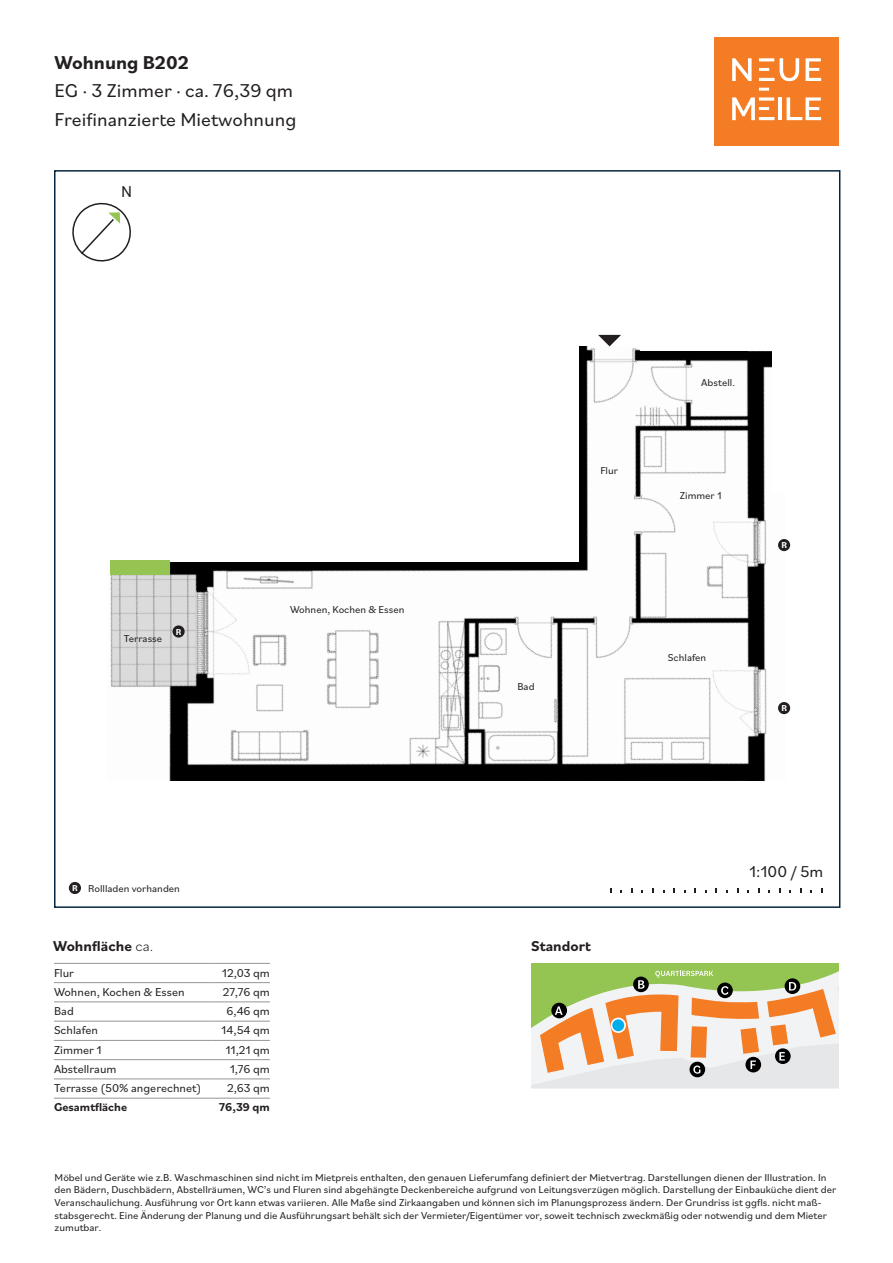
<style>
.page{position:relative;width:893px;height:1263px;background:#fff}
.page>*{position:absolute;margin:0;border:0;box-sizing:border-box;transform-origin:0 0}
.t1{font:19.5px/28.5px "Bilo";color:#231f20}
.t2{font:700 19.5px "Bilo";color:#231f20}
.t3{font:16.5px "Bilo";color:#231f20}
.t4{font:700 15px "Bilo";color:#231f20}
.t5{font:300 14.7px "Bilo";color:#231f20}
.t6{font:12px "Bilo";color:#231f20}
.t7{font:700 12px "Bilo";color:#231f20}
.t8{font:10.5px/12.6px "Bilo";color:#231f20}
.t9{font:700 9px "Bilo";color:#fff}
.s1{font-weight:700;font-size:9px;color:#fff}
.s2{font-weight:300}
</style>
<div class="page">
<div style="left:715px;top:37px;width:124px;height:109px;background:#f47c25"></div>
<svg style="left:732px;top:58px;width:20px;height:23px"></svg>
<svg style="left:805px;top:58px;width:16px;height:23px"></svg>
<hr style="left:778px;top:97px;width:4px;height:23px;background:#fff">
<svg style="left:787px;top:97px;width:34px;height:23px"></svg>
<svg style="left:759px;top:58px;width:40px;height:23px"></svg>
<svg style="left:732px;top:97px;width:42px;height:23px"></svg>
<svg style="left:759px;top:88px;width:10px;height:3px"></svg>
<img style="left:110px;top:346px;width:675px;height:434px">
<div style="left:772px;top:295px;width:121px;height:197px;background:#fff"></div>
<div style="left:640px;top:232px;width:193px;height:119px;background:#fff"></div>
<div style="left:87px;top:303px;width:492px;height:259px;background:#fff"></div>
<svg style="left:531px;top:963px;width:308px;height:125px"></svg>
<hr style="left:54px;top:963px;width:158px;height:1px;background:#939598">
<hr style="left:212px;top:963px;width:58px;height:1px;background:#939598">
<hr style="left:54px;top:982px;width:158px;height:1px;background:#939598">
<hr style="left:212px;top:982px;width:58px;height:1px;background:#939598">
<hr style="left:54px;top:1001px;width:158px;height:1px;background:#939598">
<hr style="left:212px;top:1001px;width:58px;height:1px;background:#939598">
<hr style="left:54px;top:1021px;width:158px;height:1px;background:#939598">
<hr style="left:212px;top:1021px;width:58px;height:1px;background:#939598">
<hr style="left:54px;top:1040px;width:158px;height:1px;background:#939598">
<hr style="left:212px;top:1040px;width:58px;height:1px;background:#939598">
<hr style="left:54px;top:1059px;width:158px;height:1px;background:#939598">
<hr style="left:212px;top:1059px;width:58px;height:1px;background:#939598">
<hr style="left:54px;top:1078px;width:158px;height:1px;background:#939598">
<hr style="left:212px;top:1078px;width:58px;height:1px;background:#939598">
<hr style="left:54px;top:1098px;width:158px;height:1px;background:#939598">
<hr style="left:212px;top:1098px;width:58px;height:1px;background:#939598">
<svg style="left:598px;top:335px;width:23px;height:11px"></svg>
<div style="left:778px;top:539px;width:12px;height:12px;background:#231f20;border-radius:50%"></div>
<div style="left:778px;top:702px;width:12px;height:12px;background:#231f20;border-radius:50%"></div>
<div style="left:173px;top:625px;width:12px;height:12px;background:#231f20;border-radius:50%"></div>
<div style="left:611px;top:1018px;width:14px;height:14px;background:#00aeef;border-radius:50%"></div>
<div style="left:611px;top:1018px;width:15px;height:15px;border:2px solid #fff;border-radius:50%"></div>
<div style="left:110px;top:560px;width:60px;height:15px;background:#95c452"></div>
<div style="left:69px;top:882px;width:12px;height:12px;background:#231f20;border-radius:50%"></div>
<svg style="left:72px;top:202px;width:59px;height:60px"></svg>
<h1 class="t2" style="left:55px;top:49px;width:136px">Wohnung B202</h1>
<h1 class="t1" style="left:55px;top:76px;width:243px">EG · 3 Zimmer · ca. 76,39 qm<br>Freifinanzierte Mietwohnung</h1>
<h2 class="t3" style="left:121px;top:180px;width:13px">N</h2>
<p class="t8" style="left:124px;top:632px;width:40px">Terrasse</p>
<p class="t9" style="left:176px;top:626px;width:7px">R</p>
<p class="t8" style="left:290px;top:603px;width:116px">Wohnen, Kochen &amp; Essen</p>
<p class="t8" style="left:517px;top:679px;width:19px">Bad</p>
<p class="t8" style="left:600px;top:464px;width:19px">Flur</p>
<p class="t8" style="left:701px;top:376px;width:35px">Abstell.</p>
<p class="t8" style="left:680px;top:489px;width:43px">Zimmer 1</p>
<p class="t8" style="left:668px;top:650px;width:40px">Schlafen</p>
<p class="t9" style="left:781px;top:539px;width:7px">R</p>
<p class="t9" style="left:781px;top:702px;width:7px">R</p>
<p class="t8" style="left:72px;top:881px;width:109px"><span class="s1">R</span> Rollladen vorhanden</p>
<h3 class="t4" style="left:53px;top:935px;width:101px">Wohnfläche <span class="s2">ca.</span></h3>
<h3 class="t4" style="left:531px;top:935px;width:61px">Standort</h3>
<p class="t6" style="left:54px;top:964px;width:22px">Flur</p>
<p class="t6" style="left:222px;top:964px;width:50px">12,03 qm</p>
<p class="t6" style="left:54px;top:983px;width:132px">Wohnen, Kochen &amp; Essen</p>
<p class="t6" style="left:223px;top:983px;width:48px">27,76 qm</p>
<p class="t6" style="left:54px;top:1003px;width:21px">Bad</p>
<p class="t6" style="left:227px;top:1003px;width:45px">6,46 qm</p>
<p class="t6" style="left:54px;top:1022px;width:46px">Schlafen</p>
<p class="t6" style="left:221px;top:1022px;width:50px">14,54 qm</p>
<p class="t6" style="left:54px;top:1041px;width:49px">Zimmer 1</p>
<p class="t6" style="left:225px;top:1041px;width:46px">11,21 qm</p>
<p class="t6" style="left:54px;top:1060px;width:64px">Abstellraum</p>
<p class="t6" style="left:230px;top:1060px;width:42px">1,76 qm</p>
<p class="t6" style="left:54px;top:1080px;width:149px">Terrasse (50% angerechnet)</p>
<p class="t6" style="left:227px;top:1080px;width:44px">2,63 qm</p>
<p class="t7" style="left:54px;top:1099px;width:75px">Gesamtfläche</p>
<p class="t7" style="left:219px;top:1099px;width:52px">76,39 qm</p>
<h2 class="t3" style="left:749px;top:860px;width:76px">1:100 / 5m</h2>
<p class="t8" style="left:55px;top:1170px;width:783px">Möbel und Geräte wie z.B. Waschmaschinen sind nicht im Mietpreis enthalten, den genauen Lieferumfang definiert der Mietvertrag. Darstellungen dienen der Illustration. In den Bädern, Duschbädern, Abstellräumen, WC’s und Fluren sind abgehängte Deckenbereiche aufgrund von Leitungsverzügen möglich. Darstellung der Einbauküche dient der Veranschaulichung. Ausführung vor Ort kann etwas variieren. Alle Maße sind Zirkaangaben und können sich im Planungsprozess ändern. Der Grundriss ist ggfls. nicht maß&shy;stabsgerecht. Eine Änderung der Planung und die Ausführungsart behält sich der Vermieter/Eigentümer vor, soweit technisch zweckmäßig oder notwendig und dem Mieter zumutbar.</p>
<h3 class="t5" style="left:98px;top:1169px;width:108px">Mieter zumutbar.</h3>
</div>
